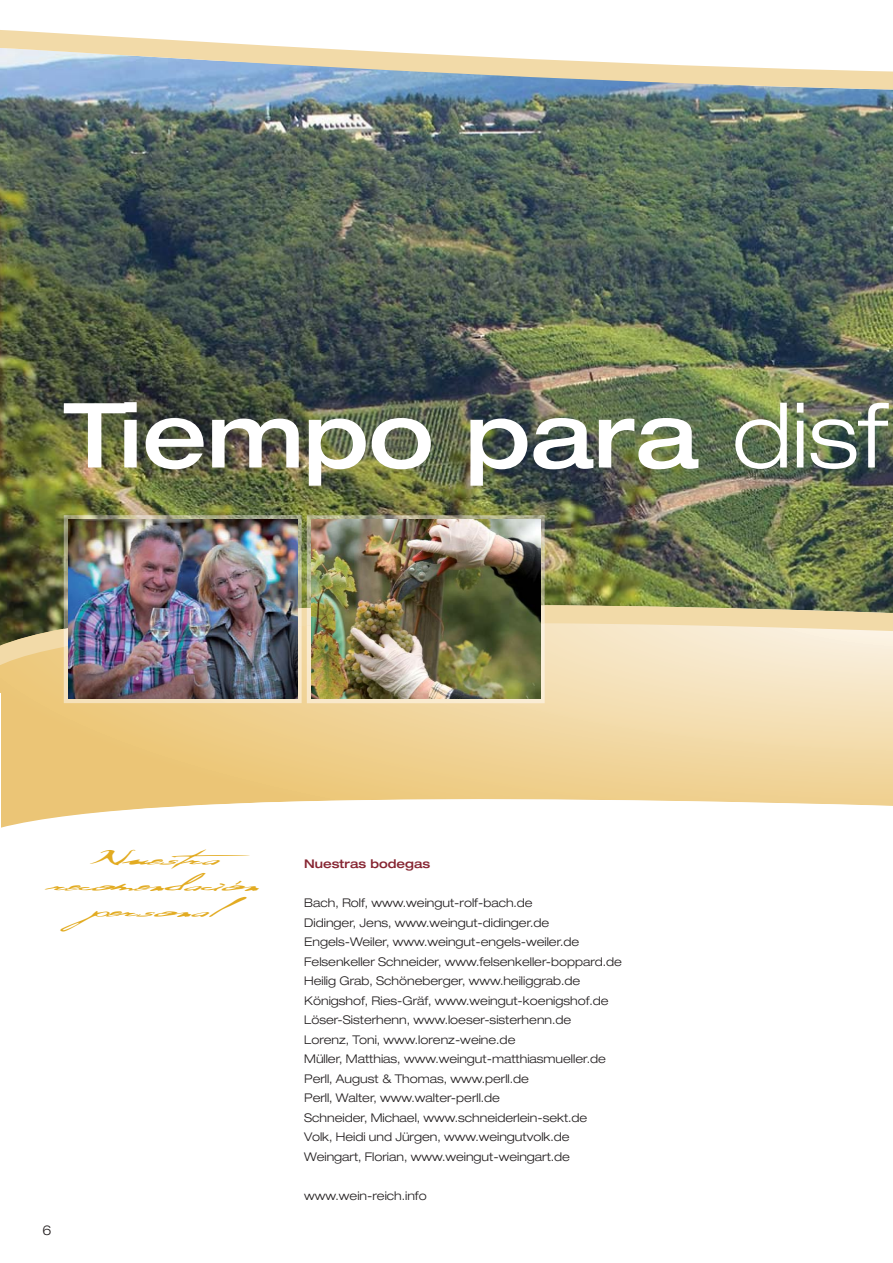
<style>
.page{position:relative;width:893px;height:1263px;background:#fff}
.page>*{position:absolute;margin:0;border:0;box-sizing:border-box;transform-origin:0 0}
.t1{font:500 expanded 90px "Helvetica Neue";color:#fff}
.t2{font:20.7px "Ersatz Quality";color:#e2ab21}
.t3{font:300 expanded 13.5px "Helvetica Neue";color:#231f20}
.t4{font:300 expanded 12px/19.5px "Helvetica Neue";color:#231f20}
.t5{font:500 expanded 12px "Helvetica Neue";color:#862431}
.s1{font-weight:300}
</style>
<div class="page">
<img style="left:1px;top:30px;width:891px;height:777px">
<img style="left:307px;top:647px;width:238px;height:56px">
<img style="left:307px;top:515px;width:238px;height:90px">
<img style="left:311px;top:520px;width:229px;height:179px">
<img style="left:64px;top:647px;width:238px;height:56px">
<img style="left:64px;top:605px;width:481px;height:42px">
<img style="left:64px;top:515px;width:238px;height:114px">
<img style="left:68px;top:520px;width:229px;height:179px">
<h1 class="t1" style="left:64px;top:402px;width:824px">Tiempo para <span class="s1">disf</span></h1>
<h2 class="t2" style="left:88px;top:845px;width:173px">Nuestra</h2>
<h2 class="t2" style="left:48px;top:871px;width:211px">recomendación</h2>
<h2 class="t2" style="left:88px;top:897px;width:160px">personal</h2>
<p class="t3" style="left:43px;top:1225px;width:11px">6</p>
<p class="t5" style="left:304px;top:859px;width:127px">Nuestras bodegas</p>
<p class="t4" style="left:304px;top:894px;width:319px">Bach, Rolf, www.weingut-rolf-bach.de<br>Didinger, Jens, www.weingut-didinger.de Engels-Weiler, www.weingut-engels-weiler.de Felsenkeller Schneider, www.felsenkeller-boppard.de Heilig Grab, Schöneberger, www.heiliggrab.de Königshof, Ries-Gräf, www.weingut-koenigshof.de Löser-Sisterhenn, www.loeser-sisterhenn.de<br>Lorenz, Toni, www.lorenz-weine.de<br>Müller, Matthias, www.weingut-matthiasmueller.de Perll, August &amp; Thomas, www.perll.de<br>Perll, Walter, www.walter-perll.de<br>Schneider, Michael, www.schneiderlein-sekt.de<br>Volk, Heidi und Jürgen, www.weingutvolk.de Weingart, Florian, www.weingut-weingart.de</p>
<p class="t4" style="left:304px;top:1187px;width:124px">www.wein-reich.info</p>
</div>
